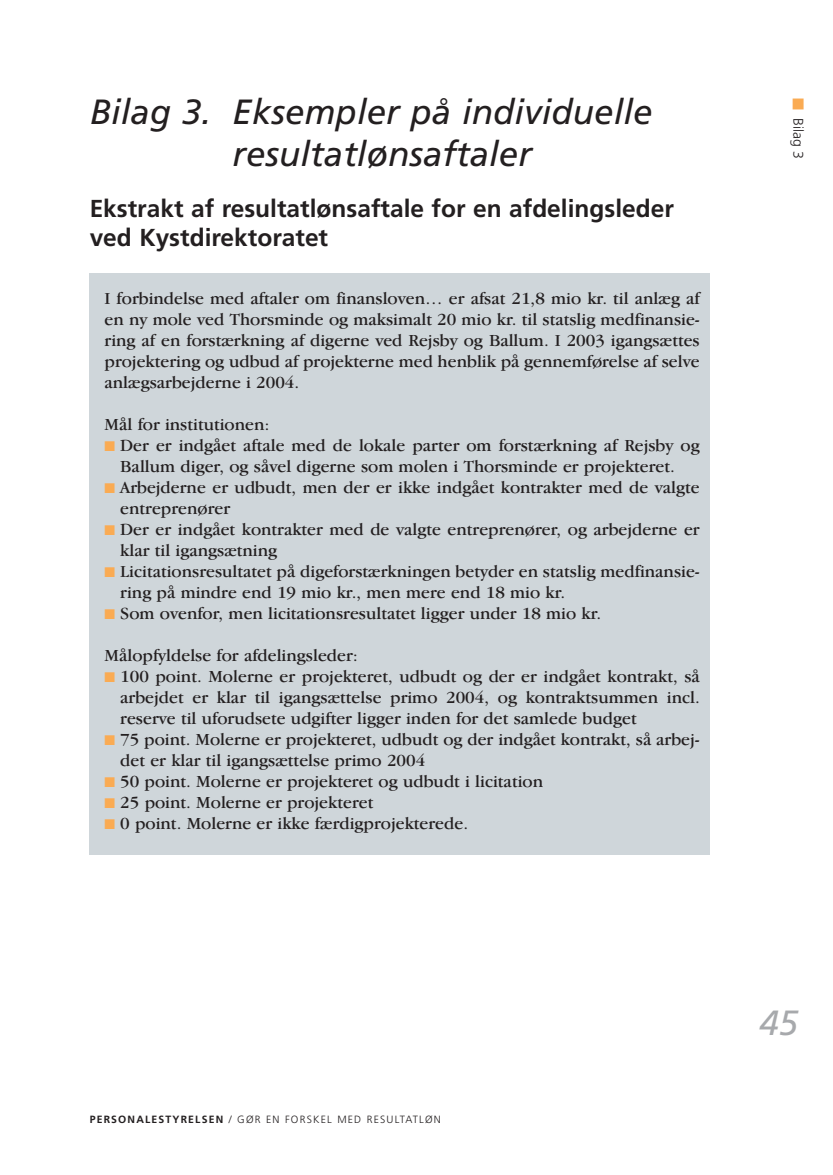
<style>
.page{position:relative;width:833px;height:1175px;background:#fff}
.page>*{position:absolute;margin:0;border:0;box-sizing:border-box;transform-origin:0 0}
.t1{font:italic 35px/42px "Frutiger";color:#231f20}
.t2{font:italic 35px "Frutiger";color:#a7a9ac}
.t3{font:700 24.5px/29.8px "Frutiger";color:#231f20}
.t4{font:17.5px/21px "Garamond IT Cby BT";color:#231f20}
.t5{font:300 14px "Frutiger";color:#231f20}
.t6{font:300 10.5px "Frutiger";letter-spacing:.11em;color:#231f20}
.s1{color:#faab53}
.s2{font-weight:700}
</style>
<div class="page">
<div style="left:90px;top:273px;width:620px;height:581px;background:#cfd6da"></div>
<h1 class="t1" style="left:233px;top:93px;width:422px;text-indent:-143px">Bilag 3. Eksempler på individuelle resultatlønsaftaler</h1>
<h2 class="t3" style="left:90px;top:195px;width:586px">Ekstrakt af resultatlønsaftale for en afdelingsleder ved Kystdirektoratet</h2>
<p class="t4" style="left:105px;top:289px;width:597px;text-align:justify">I forbindelse med aftaler om finansloven… er afsat 21,8 mio kr. til anlæg af en ny mole ved Thorsminde og maksimalt 20 mio kr. til statslig medfinansie&shy;ring af en forstærkning af digerne ved Rejsby og Ballum. I 2003 igangsættes projektering og udbud af projekterne med henblik på gennemførelse af selve anlægsarbejderne i 2004.</p>
<p class="t4" style="left:105px;top:415px;width:167px">Mål for institutionen:</p>
<p class="t4" style="left:105px;top:436px;width:597px;text-align:center"><span class="s1">■</span> Der er indgået aftale med de lokale parter om forstærkning af Rejsby og<br>Ballum diger, og såvel digerne som molen i Thorsminde er projekteret.</p>
<p class="t4" style="left:120px;top:478px;width:581px;text-indent:-16px"><span class="s1">■</span> Arbejderne er udbudt, men der er ikke indgået kontrakter med de valgte entreprenører</p>
<p class="t4" style="left:120px;top:520px;width:581px;text-indent:-16px"><span class="s1">■</span> Der er indgået kontrakter med de valgte entreprenører, og arbejderne er klar til igangsætning</p>
<p class="t4" style="left:120px;top:562px;width:581px;text-indent:-16px"><span class="s1">■</span> Licitationsresultatet på digeforstærkningen betyder en statslig medfinansie&shy;ring på mindre end 19 mio kr., men mere end 18 mio kr.</p>
<p class="t4" style="left:105px;top:604px;width:498px"><span class="s1">■</span> Som ovenfor, men licitationsresultatet ligger under 18 mio kr.</p>
<p class="t4" style="left:105px;top:646px;width:255px">Målopfyldelse for afdelingsleder:</p>
<p class="t4" style="left:120px;top:667px;width:581px;text-align:justify;text-indent:-16px"><span class="s1">■</span> 100 point. Molerne er projekteret, udbudt og der er indgået kontrakt, så arbejdet er klar til igangsættelse primo 2004, og kontraktsummen incl. reserve til uforudsete udgifter ligger inden for det samlede budget</p>
<p class="t4" style="left:120px;top:730px;width:581px;text-indent:-16px"><span class="s1">■</span> 75 point. Molerne er projekteret, udbudt og der indgået kontrakt, så arbej&shy;det er klar til igangsættelse primo 2004</p>
<p class="t4" style="left:105px;top:772px;width:440px"><span class="s1">■</span> 50 point. Molerne er projekteret og udbudt i licitation</p>
<p class="t4" style="left:105px;top:793px;width:270px"><span class="s1">■</span> 25 point. Molerne er projekteret</p>
<p class="t4" style="left:105px;top:814px;width:365px"><span class="s1">■</span> 0 point. Molerne er ikke færdigprojekterede.</p>
<p class="t5" style="left:804px;top:97px;width:63px;rotate:90deg"><span class="s1">■</span> Bilag 3</p>
<p class="t6" style="left:90px;top:1114px;width:353px"><span class="s2">PERSONALESTYRELSEN</span> / GØR EN FORSKEL MED RESULTATLØN</p>
<h1 class="t2" style="left:759px;top:1008px;width:40px">45</h1>
</div>
